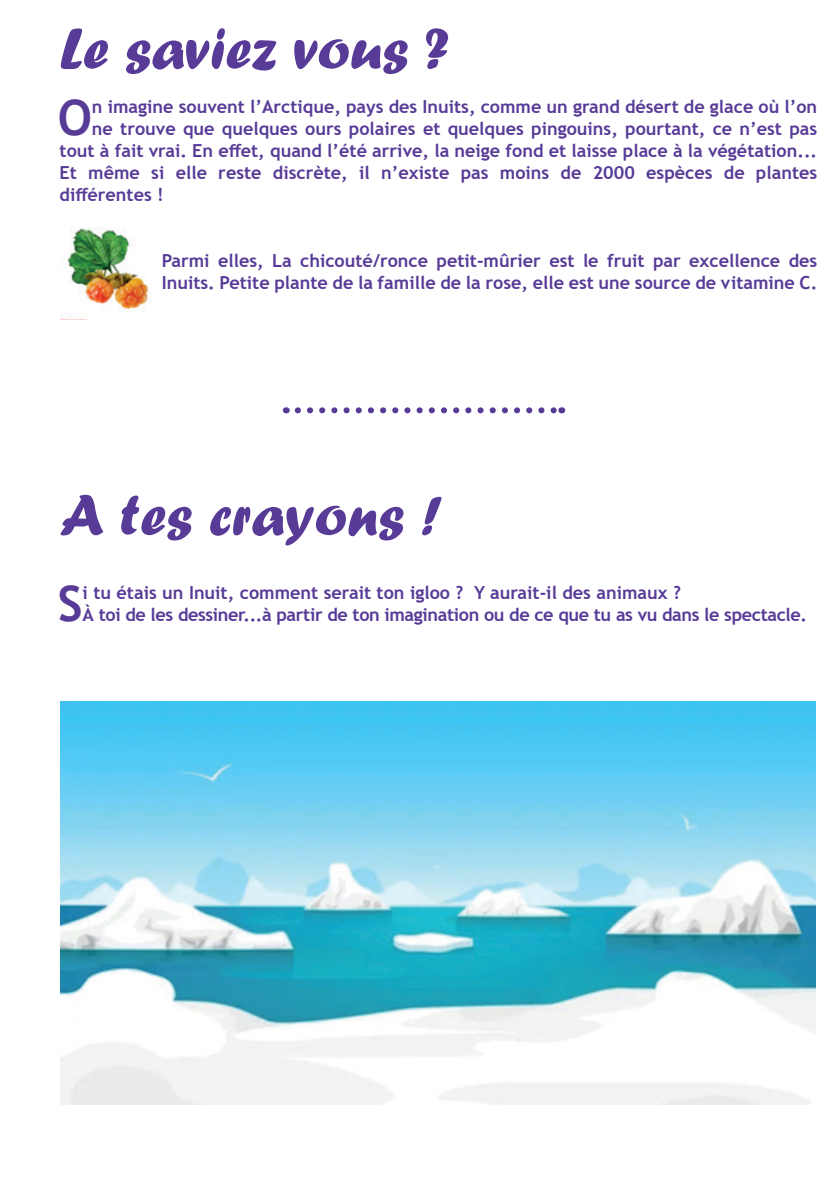
<style>
.page{position:relative;width:840px;height:1191px;background:#fff}
.page>*{position:absolute;margin:0;border:0;box-sizing:border-box;transform-origin:0 0}
.t1{font:60px "Forte";color:#573b97}
.t2{font:700 48.8px "Trebuchet MS";color:#573b97}
.t3{font:700 18px/22px "Trebuchet MS";color:#573b97}
.t4{font:700 18px/22px "Trebuchet MS";letter-spacing:-.02em;color:#573b97}
</style>
<div class="page">
<img style="left:60px;top:701px;width:755px;height:403px">
<svg style="left:297px;top:407px;width:258px;height:6px"></svg>
<img style="left:61px;top:227px;width:91px;height:92px">
<h1 class="t1" style="left:60px;top:14px;width:390px">Le saviez vous ?</h1>
<h2 class="t2" style="left:58px;top:87px;width:36px">O</h2>
<p class="t3" style="left:92px;top:95px;width:726px">n imagine souvent l’Arctique, pays des Inuits, comme un grand désert de glace où l’on</p>
<p class="t3" style="left:92px;top:117px;width:726px">ne trouve que quelques ours polaires et quelques pingouins, pourtant, ce n’est pas</p>
<p class="t3" style="left:60px;top:139px;width:758px">tout à fait vrai. En effet, quand l’été arrive, la neige fond et laisse place à la végétation...</p>
<p class="t3" style="left:60px;top:161px;width:758px">Et même si elle reste discrète, il n’existe pas moins de 2000 espèces de plantes</p>
<p class="t3" style="left:60px;top:183px;width:106px">différentes !</p>
<p class="t3" style="left:162px;top:250px;width:656px">Parmi elles, La chicouté/ronce petit-mûrier est le fruit par excellence des<br>Inuits. Petite plante de la famille de la rose, elle est une source de vitamine C.</p>
<h1 class="t1" style="left:60px;top:480px;width:384px">A tes crayons !</h1>
<h2 class="t2" style="left:58px;top:573px;width:26px">S</h2>
<p class="t4" style="left:83px;top:582px;width:725px">i tu étais un Inuit, comment serait ton igloo ? Y aurait-il des animaux ?<br>À toi de les dessiner...à partir de ton imagination ou de ce que tu as vu dans le spectacle.</p>
</div>
